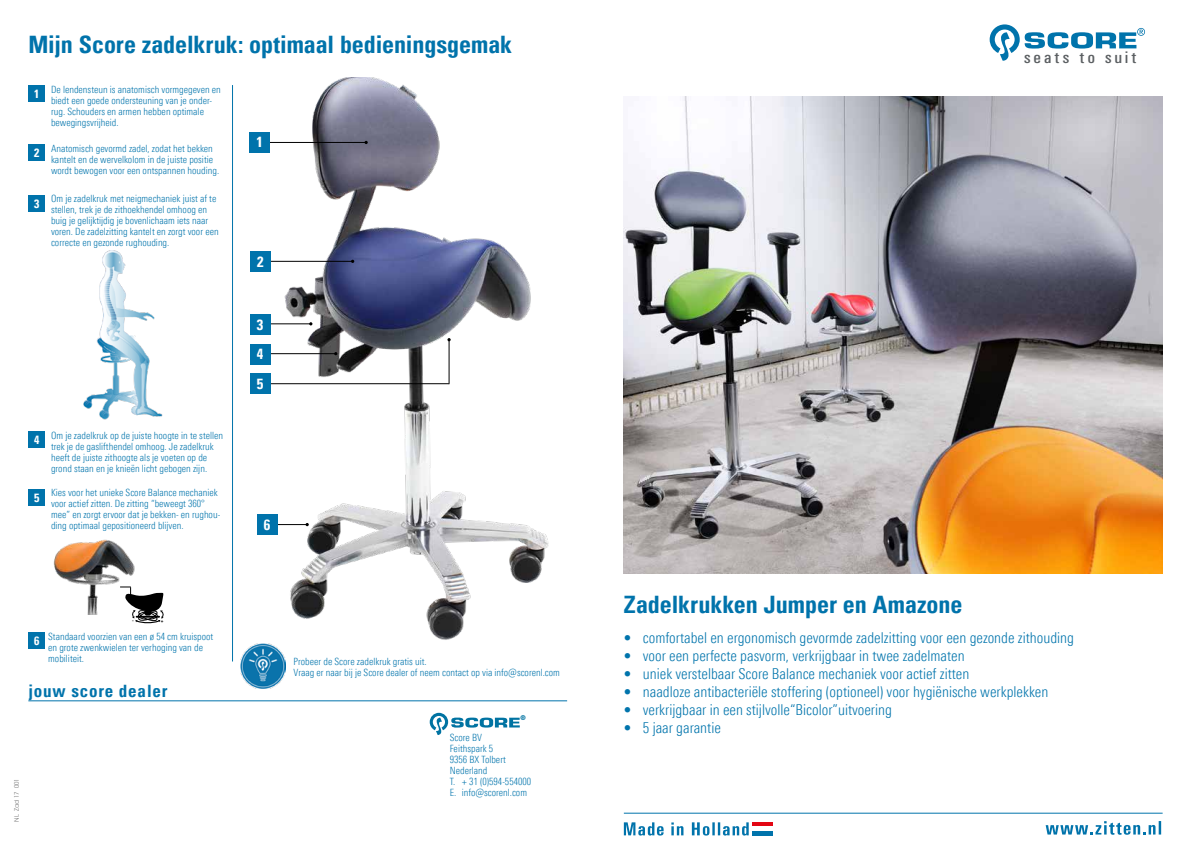
<style>
.page{position:relative;width:1191px;height:842px;background:#fff}
.page>*{position:absolute;margin:0;border:0;box-sizing:border-box;transform-origin:0 0}
.t1{font:700 condensed 24px "Univers";letter-spacing:-.005em;color:#0073ab}
.t2{font:700 condensed 17px "Univers";letter-spacing:.05em;color:#0073ab}
.t3{font:500 condensed 16.8px "Univers";letter-spacing:.14em;color:#5b5f62;scale:1.14 1}
.t4{font:300 condensed 15px "Univers Next Pro";color:#0074ac}
.t5{font:700 condensed 14.6px "Univers";color:#fff}
.t6{font:700 condensed 11.9px "Univers";color:#fff}
.t7{font:300 condensed 10px/11px "Univers Next Pro";color:#0074ac}
.t8{font:6.7px "Eurostile Bold Extended Two";color:#0073a2}
.t9{font:6px "Avant Garde";color:#777}
.t10{font:700 4.6px "Arial";color:#000}
</style>
<div class="page">
<svg style="left:430px;top:713px;width:90px;height:22px"></svg>
<hr style="left:624px;top:813px;width:538px;height:1px;background:#0073ab">
<img style="left:280px;top:78px;width:269px;height:562px">
<div style="left:28px;top:85px;width:17px;height:17px;background:#0073ab"></div>
<div style="left:28px;top:144px;width:17px;height:17px;background:#0073ab"></div>
<div style="left:28px;top:431px;width:17px;height:17px;background:#0073ab"></div>
<div style="left:28px;top:195px;width:17px;height:17px;background:#0073ab"></div>
<div style="left:28px;top:632px;width:17px;height:17px;background:#0073ab"></div>
<hr style="left:258px;top:142px;width:108px;height:1px;background:#000">
<hr style="left:257px;top:353px;width:79px;height:1px;background:#000">
<hr style="left:261px;top:524px;width:46px;height:1px;background:#000">
<div style="left:249px;top:132px;width:21px;height:20px;background:#0073ab"></div>
<div style="left:250px;top:344px;width:20px;height:20px;background:#0073ab"></div>
<div style="left:257px;top:515px;width:20px;height:20px;background:#0073ab"></div>
<svg style="left:271px;top:260px;width:83px;height:3px"></svg>
<div style="left:250px;top:251px;width:21px;height:21px;background:#0073ab"></div>
<hr style="left:232px;top:85px;width:1px;height:576px;background:#0073ab">
<hr style="left:257px;top:323px;width:54px;height:1px;background:#000">
<div style="left:250px;top:314px;width:20px;height:21px;background:#0073ab"></div>
<div style="left:28px;top:489px;width:17px;height:17px;background:#0073ab"></div>
<hr style="left:254px;top:383px;width:195px;height:1px;background:#000">
<hr style="left:449px;top:340px;width:1px;height:44px;background:#000">
<div style="left:250px;top:373px;width:20px;height:21px;background:#0073ab"></div>
<svg style="left:989px;top:24px;width:156px;height:37px"></svg>
<img style="left:624px;top:96px;width:538px;height:478px">
<img style="left:53px;top:539px;width:82px;height:75px">
<svg style="left:120px;top:587px;width:44px;height:36px"></svg>
<svg style="left:624px;top:822px;width:39px;height:13px"></svg>
<svg style="left:671px;top:822px;width:12px;height:13px"></svg>
<svg style="left:692px;top:822px;width:56px;height:13px"></svg>
<div style="left:752px;top:822px;width:21px;height:14px;background:#0073ab"></div>
<div style="left:752px;top:822px;width:21px;height:5px;background:#e30613"></div>
<hr style="left:752px;top:827px;width:21px;height:4px;background:#fff">
<hr style="left:28px;top:700px;width:539px;height:1px;background:#0073ab">
<img style="left:83px;top:250px;width:80px;height:170px">
<svg style="left:1045px;top:821px;width:116px;height:14px"></svg>
<img style="left:240px;top:643px;width:46px;height:46px">
<h1 class="t1" style="left:28px;top:29px;width:485px">Mijn Score zadelkruk: optimaal bedieningsgemak</h1>
<p class="t6" style="left:34px;top:86px;width:7px">1</p>
<p class="t6" style="left:34px;top:145px;width:7px">2</p>
<p class="t7" style="left:51px;top:84px;width:171px">De lendensteun is anatomisch vormgegeven en biedt een goede ondersteuning van je onder&shy;rug. Schouders en armen hebben optimale bewegingsvrijheid.</p>
<p class="t7" style="left:51px;top:143px;width:170px">Anatomisch gevormd zadel, zodat het bekken kantelt en de wervelkolom in de juiste positie wordt bewogen voor een ontspannen houding.</p>
<h3 class="t5" style="left:257px;top:133px;width:8px">1</h3>
<p class="t6" style="left:34px;top:196px;width:7px">3</p>
<p class="t7" style="left:51px;top:193px;width:169px">Om je zadelkruk met neigmechaniek juist af te stellen, trek je de zithoekhendel omhoog en buig je gelijktijdig je bovenlichaam iets naar voren. De zadelzitting kantelt en zorgt voor een correcte en gezonde rughouding.</p>
<h3 class="t5" style="left:257px;top:253px;width:8px">2</h3>
<h3 class="t5" style="left:257px;top:315px;width:8px">3</h3>
<h3 class="t5" style="left:257px;top:345px;width:8px">4</h3>
<h3 class="t5" style="left:257px;top:374px;width:8px">5</h3>
<p class="t6" style="left:34px;top:432px;width:7px">4</p>
<p class="t7" style="left:51px;top:430px;width:174px">Om je zadelkruk op de juiste hoogte in te stellen trek je de gaslifthendel omhoog. Je zadelkruk heeft de juiste zithoogte als je voeten op de grond staan en je knieën licht gebogen zijn.</p>
<p class="t6" style="left:34px;top:490px;width:7px">5</p>
<p class="t7" style="left:51px;top:487px;width:171px">Kies voor het unieke Score Balance mechaniek voor actief zitten. De zitting “beweegt 360° mee” en zorgt ervoor dat je bekken- en rughou&shy;ding optimaal gepositioneerd blijven.</p>
<h3 class="t5" style="left:264px;top:516px;width:8px">6</h3>
<p class="t6" style="left:34px;top:633px;width:7px">6</p>
<p class="t10" style="left:132px;top:617px;width:3px">-</p>
<p class="t10" style="left:161px;top:618px;width:4px">+</p>
<p class="t7" style="left:48px;top:631px;width:167px">Standaard voorzien van een ø 54 cm kruispoot en grote zwenkwielen ter verhoging van de mobiliteit.</p>
<h2 class="t2" style="left:28px;top:681px;width:141px">jouw score dealer</h2>
<p class="t9" style="left:13px;top:821px;width:45px;rotate:-90deg">NL Zad 17 001</p>
<p class="t7" style="left:293px;top:656px;width:268px">Probeer de Score zadelkruk gratis uit.<br>Vraag er naar bij je Score dealer of neem contact op via info@scorenl.com</p>
<p class="t8" style="left:520px;top:713px;width:7px">®</p>
<p class="t7" style="left:450px;top:732px;width:83px">Score BV<br>Feithspark 5<br>9356 BX Tolbert<br>Nederland<br>T. + 31 (0)594-554000<br>E. info@scorenl.com</p>
<h3 class="t3" style="left:1023px;top:47px;width:101px">seats to suit</h3>
<h1 class="t1" style="left:624px;top:590px;width:340px">Zadelkrukken Jumper en Amazone</h1>
<h3 class="t4" style="left:624px;top:629px;width:452px">• comfortabel en ergonomisch gevormde zadelzitting voor een gezonde zithouding</h3>
<h3 class="t4" style="left:624px;top:647px;width:342px">• voor een perfecte pasvorm, verkrijgbaar in twee zadelmaten</h3>
<h3 class="t4" style="left:624px;top:665px;width:347px">• uniek verstelbaar Score Balance mechaniek voor actief zitten</h3>
<h3 class="t4" style="left:624px;top:683px;width:426px">• naadloze antibacteriële stoffering (optioneel) voor hygiënische werkplekken</h3>
<h3 class="t4" style="left:624px;top:701px;width:270px">• verkrijgbaar in een stijlvolle“Bicolor”uitvoering</h3>
<h3 class="t4" style="left:624px;top:719px;width:99px">• 5 jaar garantie</h3>
</div>
